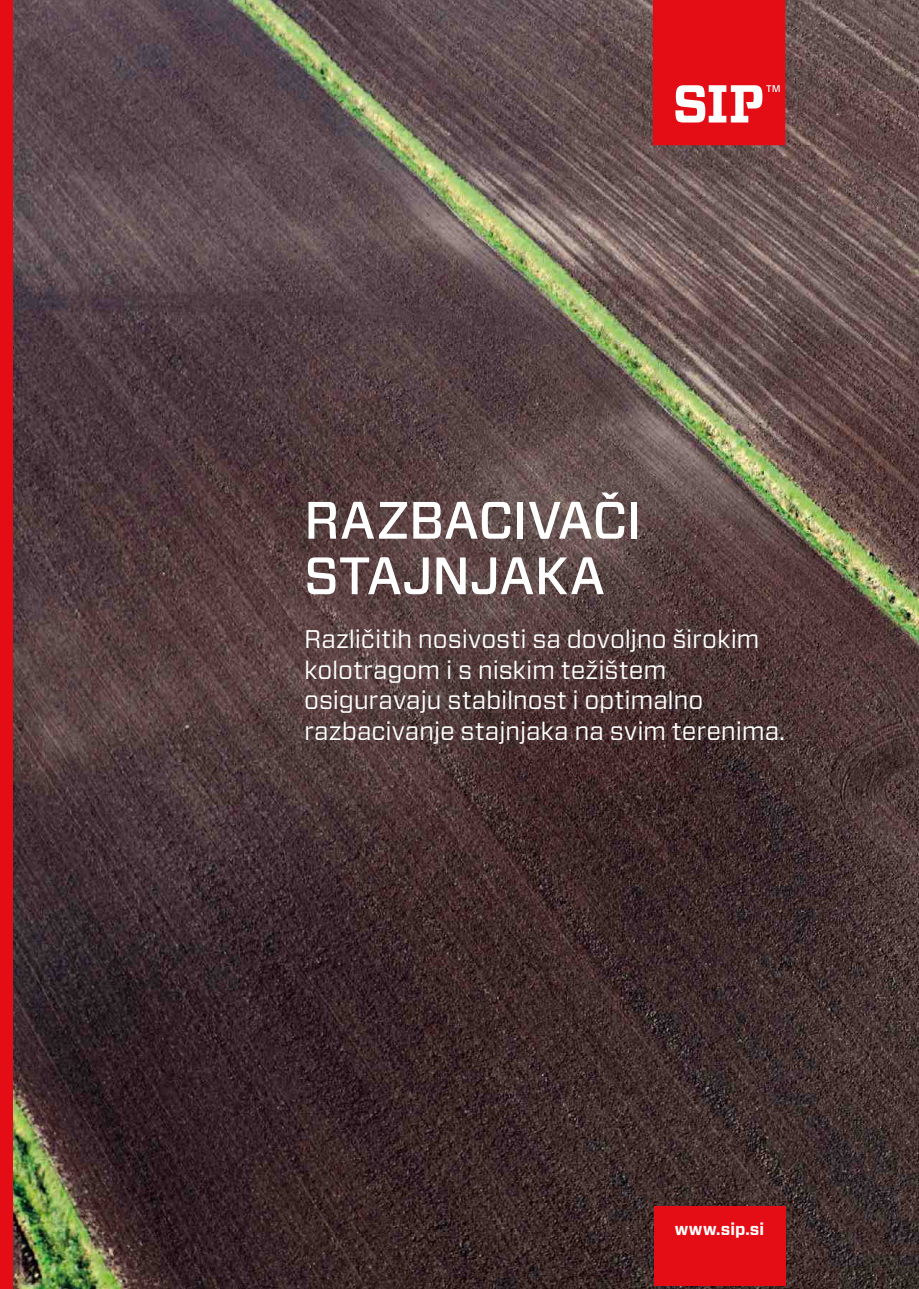
<style>
.page{position:relative;width:919px;height:1289px;background:#fff}
.page>*{position:absolute;margin:0;border:0;box-sizing:border-box;transform-origin:0 0}
.t1{font:500 52.5px/55.5px "Forza";color:#fff}
.t2{font:25.5px/30.6px "Forza";letter-spacing:-.005em;color:#fff}
.t3{font:700 16.5px "Forza";color:#fff}
</style>
<div class="page">
<img style="left:13px;top:0;width:905px;height:1288px">
<div style="left:654px;top:1206px;width:131px;height:79px;background:#e50d15"></div>
<div style="left:0;top:0;width:13px;height:1288px;background:#e50d15"></div>
<svg style="left:652px;top:0;width:133px;height:145px;background:#e6252c"></svg>
<h1 class="t1" style="left:304px;top:493px;width:339px">RAZBACIVAČI<br>STAJNJAKA</h1>
<p class="t2" style="left:304px;top:623px;width:482px">Različitih nosivosti sa dovoljno širokim kolotragom i s niskim težištem osiguravaju stabilnost i optimalno razbacivanje stajnjaka na svim terenima.</p>
<p class="t3" style="left:674px;top:1217px;width:91px">www.sip.si</p>
</div>
